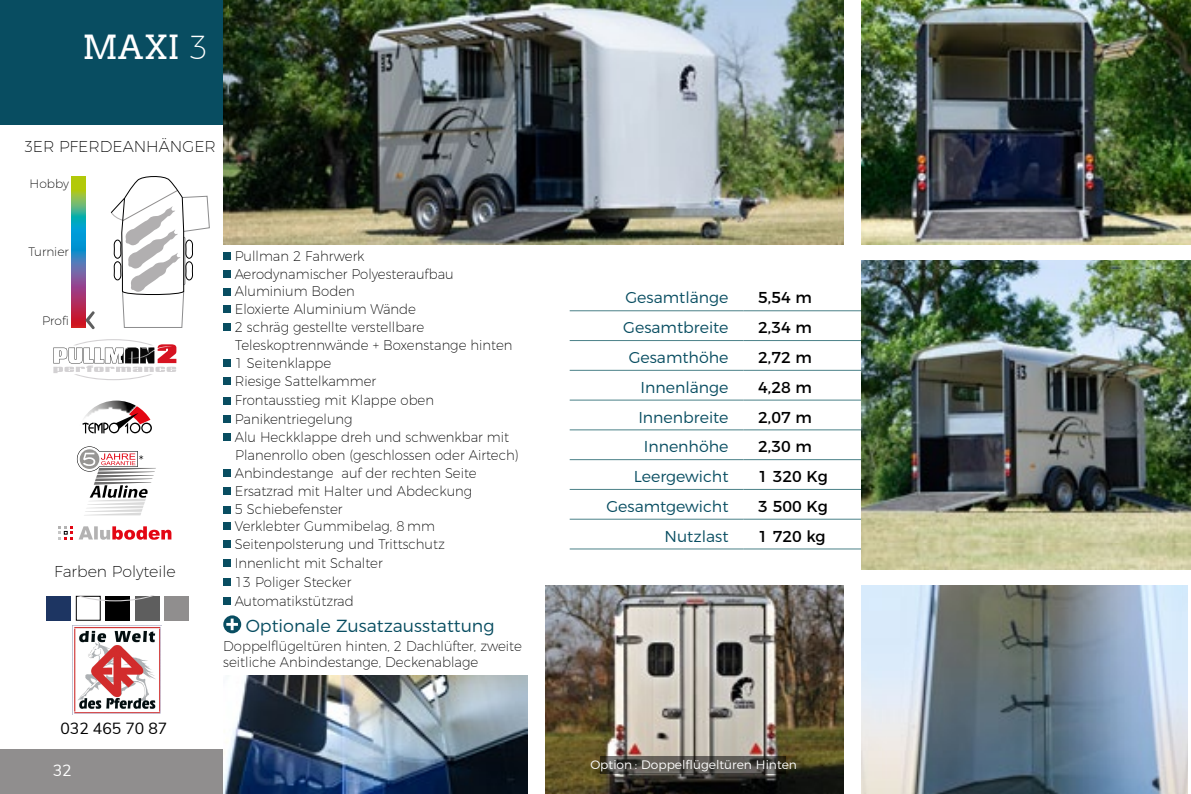
<style>
.page{position:relative;width:1191px;height:794px;background:#fff}
.page>*{position:absolute;margin:0;border:0;box-sizing:border-box;transform-origin:0 0}
.t1{font:33.25px "Arvo";color:#fff}
.t2{font:300 17.5px "Montserrat";color:#084d61}
.t3{font:300 15.75px "Montserrat";color:#084d61}
.t4{font:15.75px "Montserrat";color:#000}
.t5{font:200 15.75px "Montserrat";color:#000}
.t6{font:15.75px "Muli";color:#000}
.t7{font:15.75px "Muli";color:#fff}
.t8{font:200 14px/18.2px "Montserrat";color:#000;scale:.95 1}
.t9{font:300 12.25px "Montserrat";color:#fff}
.t10{font:200 12.25px "Montserrat";color:#000}
.t11{font:300 12.08px "DIN";color:#000}
.s1{font-family:"Montserrat";font-weight:200}
</style>
<div class="page">
<div style="left:0;top:0;width:223px;height:124px;background:#084d61"></div>
<div style="left:0;top:749px;width:223px;height:45px;background:#908e8e"></div>
<hr style="left:569px;top:310px;width:174px;height:1px;background:#4b8188">
<hr style="left:743px;top:310px;width:124px;height:1px;background:#4b8188">
<hr style="left:569px;top:340px;width:174px;height:1px;background:#4b8188">
<hr style="left:743px;top:340px;width:124px;height:1px;background:#4b8188">
<hr style="left:569px;top:370px;width:174px;height:1px;background:#4b8188">
<hr style="left:743px;top:370px;width:124px;height:1px;background:#4b8188">
<hr style="left:569px;top:400px;width:174px;height:1px;background:#4b8188">
<hr style="left:743px;top:400px;width:124px;height:1px;background:#4b8188">
<hr style="left:569px;top:429px;width:174px;height:1px;background:#4b8188">
<hr style="left:743px;top:429px;width:124px;height:1px;background:#4b8188">
<hr style="left:569px;top:459px;width:174px;height:1px;background:#4b8188">
<hr style="left:743px;top:459px;width:124px;height:1px;background:#4b8188">
<hr style="left:569px;top:489px;width:174px;height:1px;background:#4b8188">
<hr style="left:743px;top:489px;width:124px;height:1px;background:#4b8188">
<hr style="left:569px;top:519px;width:174px;height:1px;background:#4b8188">
<hr style="left:743px;top:519px;width:124px;height:1px;background:#4b8188">
<hr style="left:569px;top:548px;width:174px;height:1px;background:#4b8188">
<hr style="left:743px;top:548px;width:124px;height:1px;background:#4b8188">
<img style="left:881px;top:585px;width:298px;height:209px">
<img style="left:546px;top:585px;width:297px;height:209px">
<img style="left:861px;top:0;width:330px;height:245px">
<img style="left:229px;top:0;width:609px;height:245px">
<img style="left:223px;top:0;width:6px;height:245px">
<img style="left:838px;top:0;width:5px;height:245px">
<img style="left:861px;top:261px;width:330px;height:308px">
<img style="left:223px;top:675px;width:304px;height:119px">
<div style="left:223px;top:252px;width:8px;height:7px;background:#084d61"></div>
<div style="left:223px;top:270px;width:8px;height:7px;background:#084d61"></div>
<div style="left:223px;top:288px;width:8px;height:7px;background:#084d61"></div>
<div style="left:223px;top:306px;width:8px;height:7px;background:#084d61"></div>
<div style="left:223px;top:324px;width:8px;height:7px;background:#084d61"></div>
<div style="left:223px;top:359px;width:8px;height:8px;background:#084d61"></div>
<div style="left:223px;top:377px;width:8px;height:8px;background:#084d61"></div>
<div style="left:223px;top:397px;width:8px;height:8px;background:#084d61"></div>
<div style="left:223px;top:415px;width:8px;height:8px;background:#084d61"></div>
<div style="left:223px;top:433px;width:8px;height:7px;background:#084d61"></div>
<div style="left:223px;top:469px;width:8px;height:7px;background:#084d61"></div>
<div style="left:223px;top:487px;width:8px;height:7px;background:#084d61"></div>
<div style="left:223px;top:506px;width:8px;height:7px;background:#084d61"></div>
<div style="left:223px;top:523px;width:8px;height:7px;background:#084d61"></div>
<div style="left:223px;top:540px;width:8px;height:8px;background:#084d61"></div>
<div style="left:223px;top:559px;width:8px;height:8px;background:#084d61"></div>
<div style="left:223px;top:578px;width:8px;height:8px;background:#084d61"></div>
<div style="left:223px;top:597px;width:8px;height:7px;background:#084d61"></div>
<svg style="left:223px;top:615px;width:18px;height:18px"></svg>
<svg style="left:226px;top:618px;width:12px;height:12px"></svg>
<svg style="left:600px;top:756px;width:186px;height:17px;background:#54524c"></svg>
<svg style="left:110px;top:176px;width:100px;height:152px"></svg>
<img style="left:71px;top:176px;width:14px;height:152px">
<svg style="left:86px;top:311px;width:9px;height:18px"></svg>
<svg style="left:77px;top:446px;width:79px;height:69px"></svg>
<img style="left:97px;top:400px;width:39px;height:6px">
<svg style="left:82px;top:406px;width:70px;height:27px"></svg>
<svg style="left:79px;top:526px;width:92px;height:14px"></svg>
<svg style="left:58px;top:526px;width:15px;height:13px"></svg>
<svg style="left:53px;top:339px;width:123px;height:41px"></svg>
<div style="left:46px;top:596px;width:25px;height:24px;background:#1d3562"></div>
<div style="left:76px;top:596px;width:25px;height:24px;border:1px solid #000"></div>
<div style="left:105px;top:596px;width:25px;height:24px;background:#000"></div>
<div style="left:135px;top:596px;width:25px;height:24px;background:#5e5e5e"></div>
<div style="left:164px;top:596px;width:25px;height:24px;background:#908e8e"></div>
<svg style="left:76px;top:595px;width:78px;height:6px"></svg>
<img style="left:73px;top:625px;width:89px;height:89px">
<h1 class="t1" style="left:83px;top:28px;width:126px">MAXI <span class="s1">3</span></h1>
<p class="t5" style="left:25px;top:135px;width:193px">3ER PFERDEANHÄNGER</p>
<p class="t10" style="left:30px;top:174px;width:41px">Hobby</p>
<p class="t10" style="left:28px;top:243px;width:42px">Turnier</p>
<p class="t10" style="left:42px;top:311px;width:28px">Profi</p>
<p class="t11" style="left:139px;top:452px;width:7px">*</p>
<p class="t5" style="left:54px;top:559px;width:123px">Farben Polyteile</p>
<p class="t6" style="left:60px;top:716px;width:108px">032 465 70 87</p>
<p class="t7" style="left:53px;top:759px;width:20px">32</p>
<p class="t8" style="left:235px;top:245px;width:300px">Pullman 2 Fahrwerk<br>Aerodynamischer Polyesteraufbau<br>Aluminium Boden<br>Eloxierte Aluminium Wände<br>2 schräg gestellte verstellbare<br>Teleskoptrennwände + Boxenstange hinten<br>1 Seitenklappe<br>Riesige Sattelkammer<br>Frontausstieg mit Klappe oben<br>Panikentriegelung<br>Alu Heckklappe dreh und schwenkbar mit<br>Planenrollo oben (geschlossen oder Airtech)<br>Anbindestange auf der rechten Seite<br>Ersatzrad mit Halter und Abdeckung<br>5 Schiebefenster<br>Verklebter Gummibelag, 8 mm<br>Seitenpolsterung und Trittschutz<br>Innenlicht mit Schalter<br>13 Poliger Stecker<br>Automatikstützrad</p>
<p class="t2" style="left:246px;top:612px;width:250px">Optionale Zusatzausstattung</p>
<p class="t8" style="left:223px;top:636px;width:316px;line-height:16.1px">Doppelflügeltüren hinten, 2 Dachlüfter, zweite seitliche Anbindestange, Deckenablage</p>
<p class="t3" style="left:625px;top:285px;width:105px">Gesamtlänge</p>
<p class="t4" style="left:758px;top:285px;width:55px">5,54 m</p>
<p class="t3" style="left:623px;top:315px;width:107px">Gesamtbreite</p>
<p class="t4" style="left:758px;top:315px;width:55px">2,34 m</p>
<p class="t3" style="left:628px;top:345px;width:101px">Gesamthöhe</p>
<p class="t4" style="left:758px;top:345px;width:55px">2,72 m</p>
<p class="t3" style="left:640px;top:375px;width:89px">Innenlänge</p>
<p class="t4" style="left:758px;top:375px;width:55px">4,28 m</p>
<p class="t3" style="left:638px;top:405px;width:92px">Innenbreite</p>
<p class="t4" style="left:758px;top:404px;width:55px">2,07 m</p>
<p class="t3" style="left:644px;top:434px;width:86px">Innenhöhe</p>
<p class="t4" style="left:758px;top:434px;width:55px">2,30 m</p>
<p class="t3" style="left:633px;top:464px;width:96px">Leergewicht</p>
<p class="t4" style="left:758px;top:464px;width:71px">1 320 Kg</p>
<p class="t3" style="left:606px;top:494px;width:124px">Gesamtgewicht</p>
<p class="t4" style="left:758px;top:494px;width:71px">3 500 Kg</p>
<p class="t3" style="left:664px;top:524px;width:65px">Nutzlast</p>
<p class="t4" style="left:758px;top:523px;width:69px">1 720 kg</p>
<p class="t9" style="left:590px;top:755px;width:208px">Option : Doppelflügeltüren Hinten</p>
</div>
